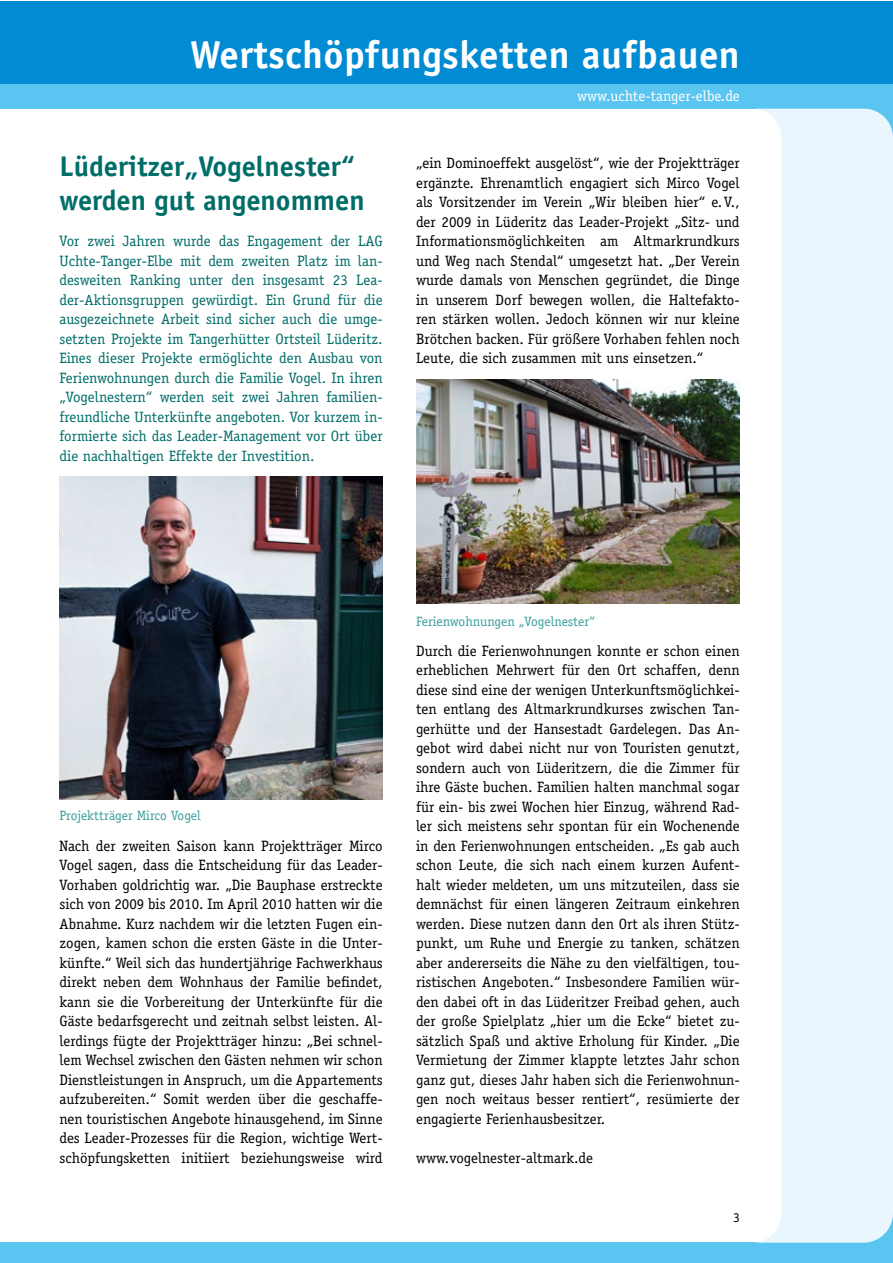
<style>
.page{position:relative;width:893px;height:1263px;background:#fff}
.page>*{position:absolute;margin:0;border:0;box-sizing:border-box;transform-origin:0 0}
.t1{font:700 39px "Officina Sans";letter-spacing:.01em;color:#fff}
.t2{font:700 28.5px/34.2px "Officina Sans";color:#006d68}
.t3{font:15px/19.5px "Officina Serif";color:#000;text-align:justify}
.t4{font:15px/19.5px "Officina Serif";color:#006d68;text-align:justify}
.t5{font:15px "Officina Serif";color:#fff}
.t6{font:13.5px "Officina Serif";color:#399e9c}
.t7{font:13.5px "Officina Sans";color:#000}
</style>
<div class="page">
<div style="left:0;top:1242px;width:892px;height:21px;background:#5bc5f2"></div>
<div style="left:0;top:83px;width:892px;height:26px;background:#5bc5f2"></div>
<div style="left:0;top:1px;width:892px;height:82px;background:#008bd2"></div>
<svg style="left:755px;top:109px;width:137px;height:1134px;fill:#eaf6fe"></svg>
<img style="left:60px;top:477px;width:323px;height:322px">
<img style="left:416px;top:380px;width:323px;height:224px">
<h1 class="t1" style="left:190px;top:30px;width:551px">Wertschöpfungsketten aufbauen</h1>
<p class="t5" style="left:577px;top:87px;width:164px">www.uchte-tanger-elbe.de</p>
<h2 class="t2" style="left:60px;top:148px;width:307px">Lüderitzer„Vogelnester“ werden gut angenommen</h2>
<p class="t4" style="left:60px;top:231px;width:325px">Vor zwei Jahren wurde das Engagement der LAG Uchte-Tanger-Elbe mit dem zweiten Platz im lan&shy;desweiten Ranking unter den insgesamt 23 Lea&shy;der-Aktionsgruppen gewürdigt. Ein Grund für die ausgezeichnete Arbeit sind sicher auch die umge&shy;setzten Projekte im Tangerhütter Ortsteil Lüderitz.<br>Eines dieser Projekte ermöglichte den Ausbau von Ferienwohnungen durch die Familie Vogel. In ihren „Vogelnestern“ werden seit zwei Jahren familien&shy;freundliche Unterkünfte angeboten. Vor kurzem in&shy;formierte sich das Leader-Management vor Ort über die nachhaltigen Effekte der Investition.</p>
<p class="t3" style="left:416px;top:153px;width:325px">„ein Dominoeffekt ausgelöst“, wie der Projektträger ergänzte. Ehrenamtlich engagiert sich Mirco Vogel als Vorsitzender im Verein „Wir bleiben hier“ e.V., der 2009 in Lüderitz das Leader-Projekt „Sitz- und Informationsmöglichkeiten am Altmarkrundkurs und Weg nach Stendal“ umgesetzt hat. „Der Verein wurde damals von Menschen gegründet, die Dinge in unserem Dorf bewegen wollen, die Haltefakto&shy;ren stärken wollen. Jedoch können wir nur kleine Brötchen backen. Für größere Vorhaben fehlen noch Leute, die sich zusammen mit uns einsetzen.“</p>
<p class="t6" style="left:60px;top:807px;width:143px">Projektträger Mirco Vogel</p>
<p class="t3" style="left:60px;top:836px;width:325px">Nach der zweiten Saison kann Projektträger Mirco Vogel sagen, dass die Entscheidung für das Leader-Vorhaben goldrichtig war. „Die Bauphase erstreckte sich von 2009 bis 2010. Im April 2010 hatten wir die Abnahme. Kurz nachdem wir die letzten Fugen ein&shy;zogen, kamen schon die ersten Gäste in die Unter&shy;künfte.“ Weil sich das hundertjährige Fachwerkhaus direkt neben dem Wohnhaus der Familie befindet, kann sie die Vorbereitung der Unterkünfte für die Gäste bedarfsgerecht und zeitnah selbst leisten. Al&shy;lerdings fügte der Projektträger hinzu: „Bei schnel&shy;lem Wechsel zwischen den Gästen nehmen wir schon Dienstleistungen in Anspruch, um die Appartements aufzubereiten.“ Somit werden über die geschaffe&shy;nen touristischen Angebote hinausgehend, im Sinne des Leader-Prozesses für die Region, wichtige Wert&shy;schöpfungsketten initiiert beziehungsweise wird</p>
<p class="t6" style="left:416px;top:614px;width:180px">Ferienwohnungen „Vogelnester“</p>
<p class="t3" style="left:416px;top:641px;width:325px">Durch die Ferienwohnungen konnte er schon einen erheblichen Mehrwert für den Ort schaffen, denn diese sind eine der wenigen Unterkunftsmöglichkei&shy;ten entlang des Altmarkrundkurses zwischen Tan&shy;gerhütte und der Hansestadt Gardelegen. Das An&shy;gebot wird dabei nicht nur von Touristen genutzt, sondern auch von Lüderitzern, die die Zimmer für ihre Gäste buchen. Familien halten manchmal sogar für ein- bis zwei Wochen hier Einzug, während Rad&shy;ler sich meistens sehr spontan für ein Wochenende in den Ferienwohnungen entscheiden. „Es gab auch schon Leute, die sich nach einem kurzen Aufent&shy;halt wieder meldeten, um uns mitzuteilen, dass sie demnächst für einen längeren Zeitraum einkehren werden. Diese nutzen dann den Ort als ihren Stütz&shy;punkt, um Ruhe und Energie zu tanken, schätzen aber andererseits die Nähe zu den vielfältigen, tou&shy;ristischen Angeboten.“ Insbesondere Familien wür&shy;den dabei oft in das Lüderitzer Freibad gehen, auch der große Spielplatz „hier um die Ecke“ bietet zu&shy;sätzlich Spaß und aktive Erholung für Kinder. „Die Vermietung der Zimmer klappte letztes Jahr schon ganz gut, dieses Jahr haben sich die Ferienwohnun&shy;gen noch weitaus besser rentiert“, resümierte der engagierte Ferienhausbesitzer.</p>
<p class="t3" style="left:416px;top:1148px;width:179px">www.vogelnester-altmark.de</p>
<p class="t7" style="left:733px;top:1209px;width:8px">3</p>
</div>
